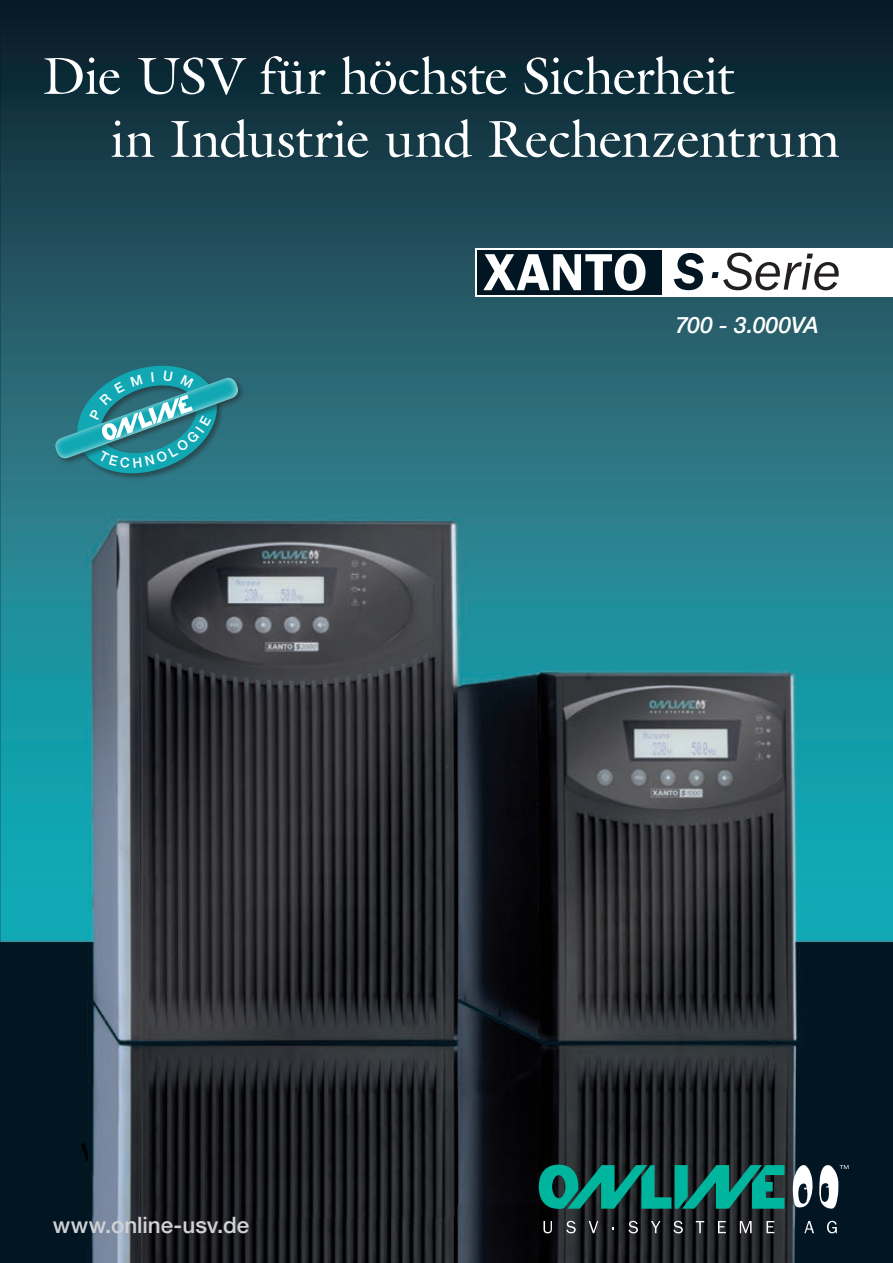
<style>
.page{position:relative;width:893px;height:1263px;background:#fff}
.page>*{position:absolute;margin:0;border:0;box-sizing:border-box;transform-origin:0 0}
.t1{font:52.5px/63px "Galliard";letter-spacing:-.015em;color:#fff}
.t2{font:500 22.5px "Helvetica Neue";color:#d1d2d4}
.t3{font:italic 500 22.5px "Helvetica Neue";letter-spacing:.005em;color:#fff}
</style>
<div class="page">
<img style="left:0;top:0;width:893px;height:1263px">
<svg style="left:539px;top:1165px;width:245px;height:44px;background:#0c7467"></svg>
<svg style="left:792px;top:1165px;width:56px;height:44px"></svg>
<svg style="left:543px;top:1221px;width:9px;height:12px"></svg>
<svg style="left:589px;top:1221px;width:9px;height:12px"></svg>
<svg style="left:628px;top:1221px;width:10px;height:12px"></svg>
<svg style="left:651px;top:1221px;width:9px;height:12px"></svg>
<svg style="left:673px;top:1221px;width:10px;height:12px"></svg>
<svg style="left:696px;top:1221px;width:8px;height:12px"></svg>
<svg style="left:718px;top:1221px;width:8px;height:12px"></svg>
<svg style="left:740px;top:1221px;width:12px;height:12px"></svg>
<svg style="left:766px;top:1221px;width:8px;height:12px"></svg>
<svg style="left:804px;top:1221px;width:10px;height:12px"></svg>
<svg style="left:827px;top:1221px;width:10px;height:12px"></svg>
<svg style="left:566px;top:1221px;width:10px;height:12px"></svg>
<div style="left:475px;top:248px;width:418px;height:48px;background:#fff"></div>
<div style="left:478px;top:250px;width:184px;height:44px;background:#011622"></div>
<svg style="left:483px;top:254px;width:162px;height:37px"></svg>
<svg style="left:674px;top:253px;width:30px;height:37px"></svg>
<svg style="left:712px;top:253px;width:127px;height:37px"></svg>
<div style="left:54px;top:376px;width:192px;height:90px;background:#2d6f7c"></div>
<svg style="left:50px;top:358px;width:192px;height:123px"></svg>
<p class="t1" style="left:111px;top:43px;width:730px;text-indent:-69px">Die USV für höchste Sicherheit<br>in Industrie und Rechenzentrum</p>
<p class="t2" style="left:53px;top:1206px;width:198px">www.online-usv.de</p>
<p class="t3" style="left:675px;top:306px;width:145px">700 - 3.000VA</p>
</div>
